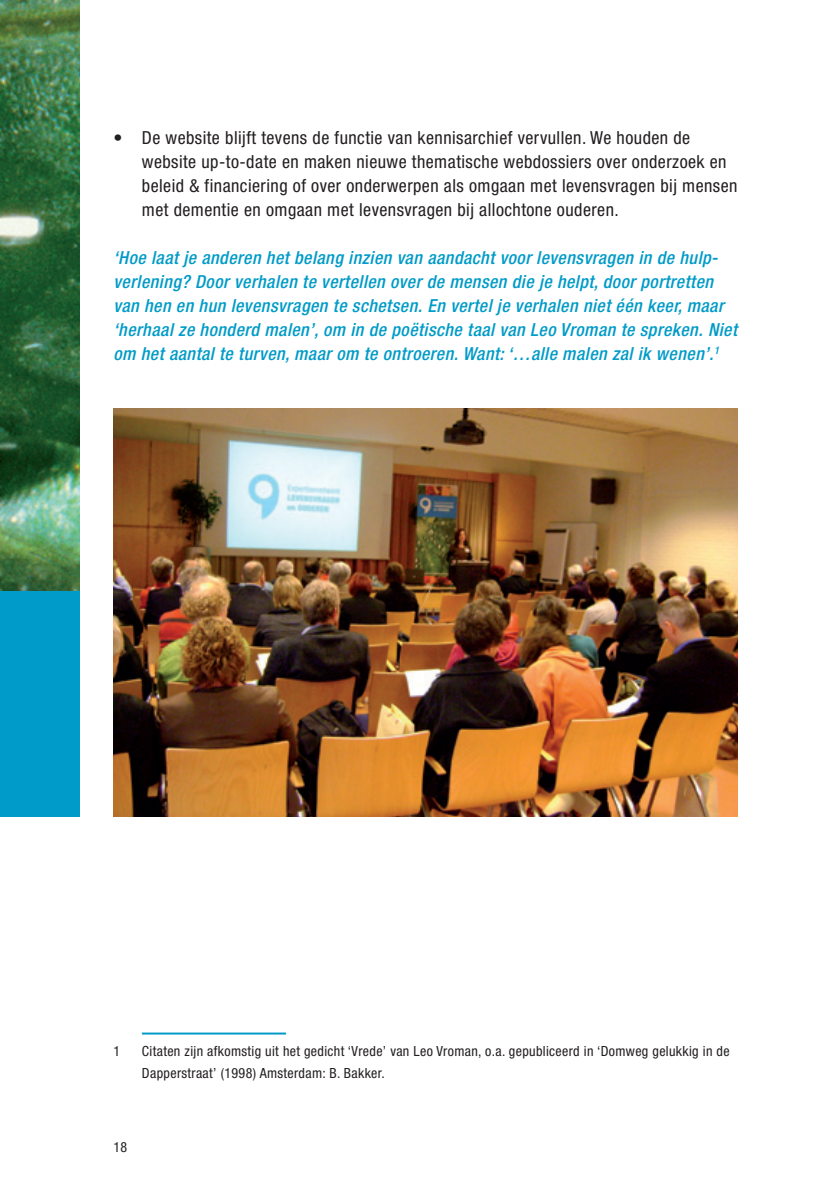
<style>
.page{position:relative;width:840px;height:1191px;background:#fff}
.page>*{position:absolute;margin:0;border:0;box-sizing:border-box;transform-origin:0 0}
.t1{font:italic 500 condensed 18px/24px "Helvetica Neue LT Pro";letter-spacing:.025em;color:#009bc8}
.t2{font:condensed 18px/24px "Helvetica Neue LT Pro";letter-spacing:.025em;color:#231f20}
.t3{font:condensed 14px/22px "Helvetica Neue LT Pro";letter-spacing:.025em;color:#231f20}
</style>
<div class="page">
<img style="left:0;top:0;width:79px;height:591px">
<div style="left:0;top:591px;width:79px;height:225px;background:#009bc8"></div>
<hr style="left:142px;top:1032px;width:144px;height:2px;background:#009bc8">
<img style="left:113px;top:408px;width:624px;height:408px">
<p class="t2" style="left:142px;top:125px;width:596px;text-indent:-28px">• De website blijft tevens de functie van kennisarchief vervullen. We houden de website up-to-date en maken nieuwe thematische webdossiers over onderzoek en beleid &amp; financiering of over onderwerpen als omgaan met levensvragen bij mensen met dementie en omgaan met levensvragen bij allochtone ouderen.</p>
<p class="t1" style="left:113px;top:246px;width:624px">‘Hoe laat je anderen het belang inzien van aandacht voor levensvragen in de hulp&shy;verlening? Door verhalen te vertellen over de mensen die je helpt, door portretten van hen en hun levensvragen te schetsen. En vertel je verhalen niet één keer, maar ‘herhaal ze honderd malen’, om in de poëtische taal van Leo Vroman te spreken. Niet om het aantal te turven, maar om te ontroeren. Want: ‘…alle malen zal ik wenen’.<sup>1</sup></p>
<p class="t3" style="left:113px;top:1039px;width:8px">1</p>
<p class="t3" style="left:142px;top:1039px;width:589px">Citaten zijn afkomstig uit het gedicht ‘Vrede’ van Leo Vroman, o.a. gepubliceerd in ‘Domweg gelukkig in de<br>Dapperstraat’ (1998) Amsterdam: B. Bakker.</p>
<p class="t3" style="left:113px;top:1136px;width:15px">18</p>
</div>
